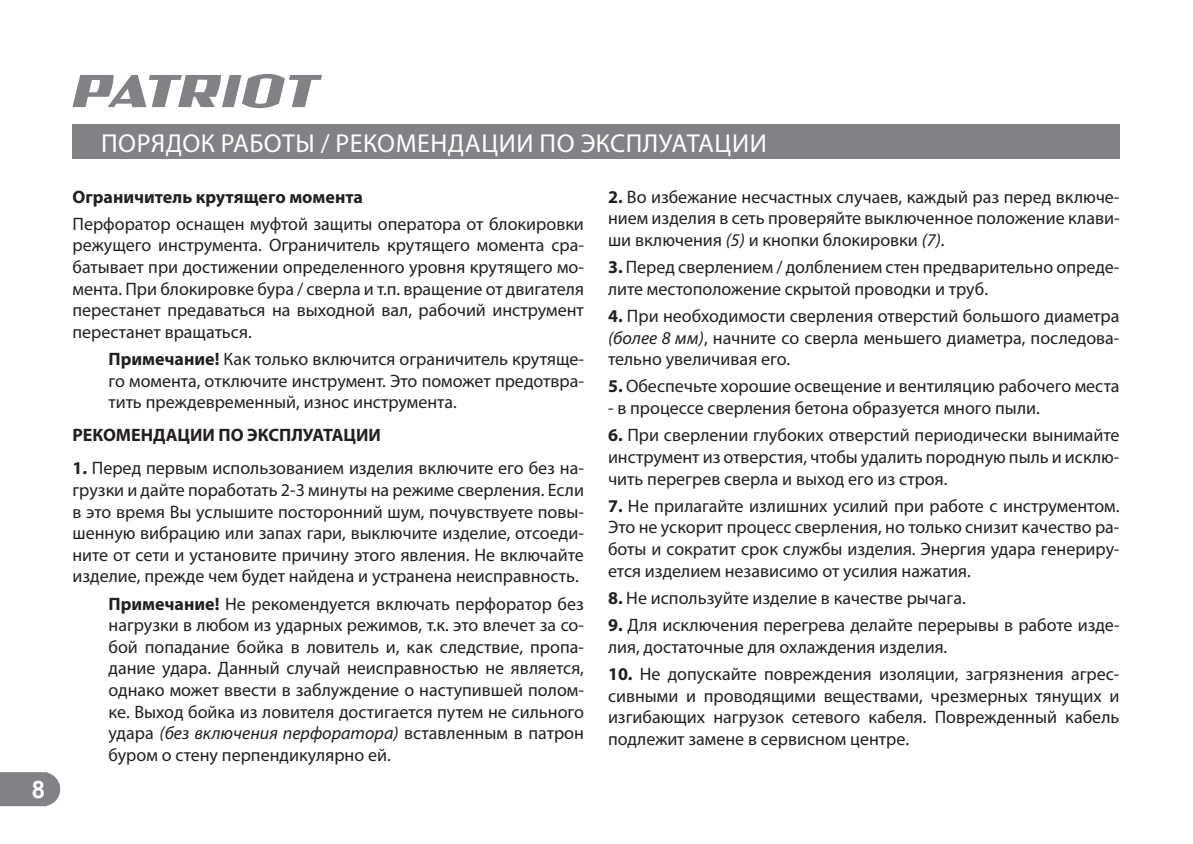
<style>
.page{position:relative;width:1193px;height:844px;background:#fff}
.page>*{position:absolute;margin:0;border:0;box-sizing:border-box;transform-origin:0 0}
.t1{font:26px "Myriad Pro";letter-spacing:.02em;color:#fff}
.t2{font:700 24px "Arial";color:#fff}
.t3{font:18px/21.6px "Myriad Pro";color:#231f20;text-align:justify}
.t4{font:700 18px "Myriad Pro";color:#231f20}
.s1{font-weight:700}
.s2{font-style:italic}
</style>
<div class="page">
<svg style="left:0;top:772px;width:60px;height:34px;background:#87898c"></svg>
<svg style="left:72px;top:74px;width:250px;height:34px"></svg>
<div style="left:72px;top:125px;width:1047px;height:34px;background:#808285"></div>
<h2 class="t2" style="left:32px;top:772px;width:15px">8</h2>
<h1 class="t1" style="left:101px;top:127px;width:667px">ПОРЯДОК РАБОТЫ / РЕКОМЕНДАЦИИ ПО ЭКСПЛУАТАЦИИ</h1>
<p class="t4" style="left:72px;top:186px;width:292px">Ограничитель крутящего момента</p>
<p class="t3" style="left:72px;top:213px;width:513px">Перфоратор оснащен муфтой защиты оператора от блокировки режущего инструмента. Ограничитель крутящего момента сра&shy;батывает при достижении определенного уровня крутящего мо&shy;мента. При блокировке бура / сверла и т.п. вращение от двигателя перестанет предаваться на выходной вал, рабочий инструмент перестанет вращаться.</p>
<p class="t3" style="left:108px;top:348px;width:477px"><span class="s1">Примечание!</span> Как только включится ограничитель крутяще&shy;го момента, отключите инструмент. Это поможет предотвра&shy;тить преждевременный, износ инструмента.</p>
<p class="t4" style="left:72px;top:425px;width:310px">РЕКОМЕНДАЦИИ ПО ЭКСПЛУАТАЦИИ</p>
<p class="t3" style="left:72px;top:457px;width:513px"><span class="s1">1.</span> Перед первым использованием изделия включите его без на&shy;грузки и дайте поработать 2-3 минуты на режиме сверления. Если в это время Вы услышите посторонний шум, почувствуете повы&shy;шенную вибрацию или запах гари, выключите изделие, отсоеди&shy;ните от сети и установите причину этого явления. Не включайте изделие, прежде чем будет найдена и устранена неисправность.</p>
<p class="t3" style="left:108px;top:592px;width:477px"><span class="s1">Примечание!</span> Не рекомендуется включать перфоратор без нагрузки в любом из ударных режимов, т.к. это влечет за со&shy;бой попадание бойка в ловитель и, как следствие, пропа&shy;дание удара. Данный случай неисправностью не является, однако может ввести в заблуждение о наступившей полом&shy;ке. Выход бойка из ловителя достигается путем не сильного удара <span class="s2">(без включения перфоратора)</span> вставленным в патрон буром о стену перпендикулярно ей.</p>
<p class="t3" style="left:608px;top:185px;width:513px"><span class="s1">2.</span> Во избежание несчастных случаев, каждый раз перед включе&shy;нием изделия в сеть проверяйте выключенное положение клави&shy;ши включения <span class="s2">(5)</span> и кнопки блокировки <span class="s2">(7)</span>.</p>
<p class="t3" style="left:608px;top:256px;width:513px"><span class="s1">3.</span> Перед сверлением / долблением стен предварительно опреде&shy;лите местоположение скрытой проводки и труб.</p>
<p class="t3" style="left:608px;top:305px;width:513px"><span class="s1">4.</span> При необходимости сверления отверстий большого диаметра <span class="s2">(более 8 мм)</span>, начните со сверла меньшего диаметра, последова&shy;тельно увеличивая его.</p>
<p class="t3" style="left:608px;top:375px;width:513px"><span class="s1">5.</span> Обеспечьте хорошие освещение и вентиляцию рабочего места</p>
<p class="t3" style="left:608px;top:397px;width:433px">- в процессе сверления бетона образуется много пыли.</p>
<p class="t3" style="left:608px;top:424px;width:513px"><span class="s1">6.</span> При сверлении глубоких отверстий периодически вынимайте инструмент из отверстия, чтобы удалить породную пыль и исклю&shy;чить перегрев сверла и выход его из строя.</p>
<p class="t3" style="left:608px;top:495px;width:513px"><span class="s1">7.</span> Не прилагайте излишних усилий при работе с инструментом.<br>Это не ускорит процесс сверления, но только снизит качество ра&shy;боты и сократит срок службы изделия. Энергия удара генериру&shy;ется изделием независимо от усилия нажатия.</p>
<p class="t3" style="left:608px;top:587px;width:359px"><span class="s1">8.</span> Не используйте изделие в качестве рычага.</p>
<p class="t3" style="left:608px;top:614px;width:513px"><span class="s1">9.</span> Для исключения перегрева делайте перерывы в работе изде&shy;лия, достаточные для охлаждения изделия.</p>
<p class="t3" style="left:608px;top:663px;width:513px"><span class="s1">10.</span> Не допускайте повреждения изоляции, загрязнения агрес&shy;сивными и проводящими веществами, чрезмерных тянущих и изгибающих нагрузок сетевого кабеля. Поврежденный кабель подлежит замене в сервисном центре.</p>
</div>
